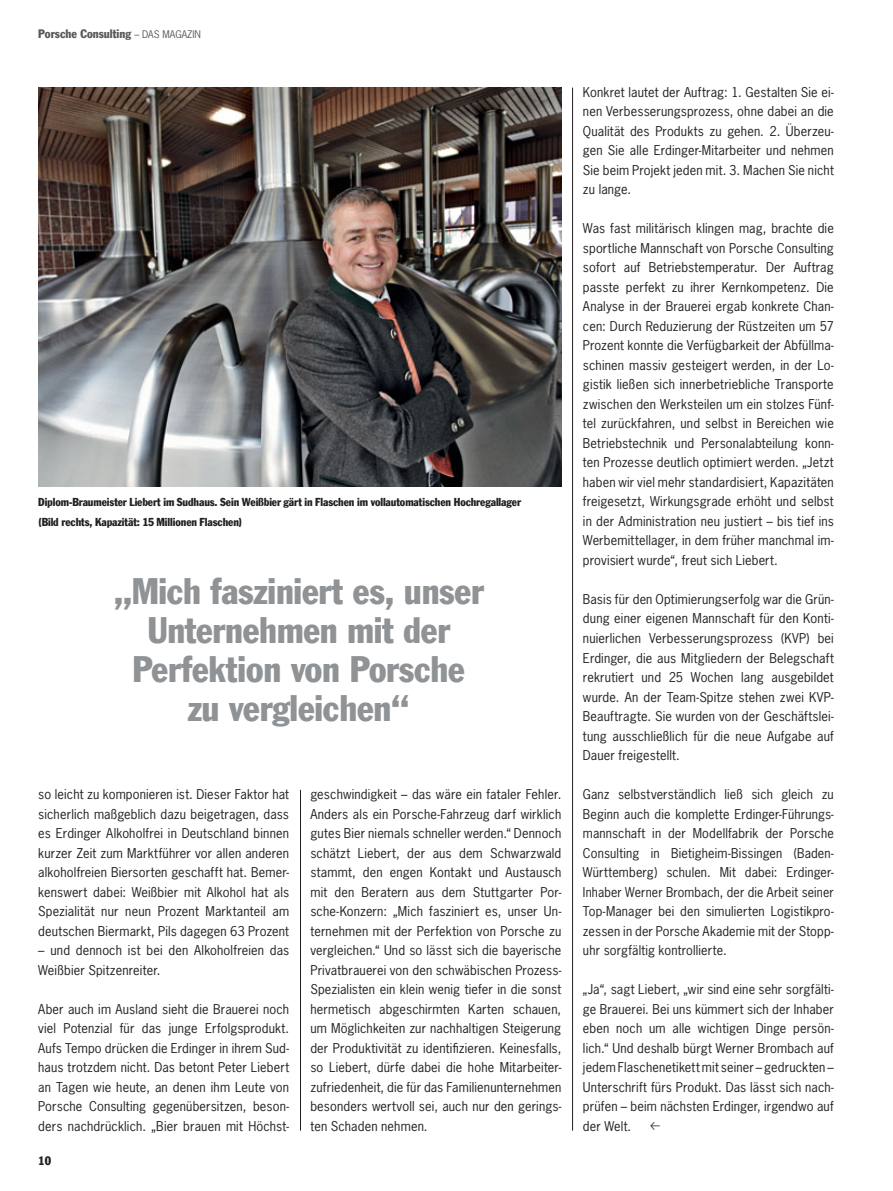
<style>
.page{position:relative;width:893px;height:1191px;background:#fff}
.page>*{position:absolute;margin:0;border:0;box-sizing:border-box;transform-origin:0 0}
.t1{font:condensed 36px/39px "Porsche Franklin Gothic";letter-spacing:-.005em;color:#909396;text-align:center}
.t2{font:12.75px/19.5px "Porsche News Gothic";letter-spacing:.01em;color:#231f20;text-align:justify}
.t3{font:condensed 12px "Porsche Franklin Gothic";color:#58595b}
.t4{font:condensed 12px "Porsche Franklin Gothic";color:#231f20}
.t5{font:condensed 11.25px/19.5px "Porsche Franklin Gothic";letter-spacing:-.005em;color:#231f20}
.s1{font-family:"Porsche News Gothic";font-stretch:normal;font-size:9.9px}
</style>
<div class="page">
<hr style="left:300px;top:790px;width:1px;height:340px;background:#231f20">
<hr style="left:572px;top:88px;width:1px;height:1042px;background:#231f20">
<img style="left:38px;top:88px;width:523px;height:399px">
<p class="t3" style="left:38px;top:27px;width:164px">Porsche Consulting <span class="s1">– DAS MAGAZIN</span></p>
<p class="t5" style="left:38px;top:493px;width:484px">Diplom-Braumeister Liebert im Sudhaus. Sein Weißbier gärt in Flaschen im vollautomatischen Hochregallager (Bild rechts, Kapazität: 15 Millionen Flaschen)</p>
<h1 class="t1" style="left:114px;top:571px;width:371px">„Mich fasziniert es, unser<br>Unternehmen mit der<br>Perfektion von Porsche zu vergleichen“</h1>
<p class="t2" style="left:38px;top:785px;width:252px">so leicht zu komponieren ist. Dieser Faktor hat sicherlich maßgeblich dazu beigetragen, dass es Erdinger Alkoholfrei in Deutschland binnen kurzer Zeit zum Marktführer vor allen anderen alkoholfreien Biersorten geschafft hat. Bemer&shy;kenswert dabei: Weißbier mit Alkohol hat als Spezialität nur neun Prozent Marktanteil am deutschen Biermarkt, Pils dagegen 63 Prozent</p>
<p class="t2" style="left:38px;top:941px;width:252px">– und dennoch ist bei den Alkoholfreien das<br>Weißbier Spitzenreiter.</p>
<p class="t2" style="left:38px;top:1000px;width:252px">Aber auch im Ausland sieht die Brauerei noch viel Potenzial für das junge Erfolgsprodukt.<br>Aufs Tempo drücken die Erdinger in ihrem Sud&shy;haus trotzdem nicht. Das betont Peter Liebert an Tagen wie heute, an denen ihm Leute von Porsche Consulting gegenübersitzen, beson&shy;ders nachdrücklich. „Bier brauen mit Höchst-</p>
<p class="t4" style="left:38px;top:1153px;width:14px">10</p>
<p class="t2" style="left:310px;top:785px;width:252px">geschwindigkeit – das wäre ein fataler Fehler.<br>Anders als ein Porsche-Fahrzeug darf wirklich gutes Bier niemals schneller werden.“ Dennoch schätzt Liebert, der aus dem Schwarzwald stammt, den engen Kontakt und Austausch mit den Beratern aus dem Stuttgarter Por&shy;sche-Konzern: „Mich fasziniert es, unser Un&shy;ternehmen mit der Perfektion von Porsche zu vergleichen.“ Und so lässt sich die bayerische Privatbrauerei von den schwäbischen Prozess-Spezialisten ein klein wenig tiefer in die sonst hermetisch abgeschirmten Karten schauen, um Möglichkeiten zur nachhaltigen Steigerung der Produktivität zu identifizieren. Keinesfalls, so Liebert, dürfe dabei die hohe Mitarbeiter&shy;zufriedenheit, die für das Familienunternehmen besonders wertvoll sei, auch nur den gerings&shy;ten Schaden nehmen.</p>
<p class="t2" style="left:583px;top:83px;width:252px">Konkret lautet der Auftrag: 1. Gestalten Sie ei&shy;nen Verbesserungsprozess, ohne dabei an die Qualität des Produkts zu gehen. 2. Überzeu&shy;gen Sie alle Erdinger-Mitarbeiter und nehmen Sie beim Projekt jeden mit. 3. Machen Sie nicht zu lange.</p>
<p class="t2" style="left:583px;top:220px;width:252px">Was fast militärisch klingen mag, brachte die sportliche Mannschaft von Porsche Consulting sofort auf Betriebstemperatur. Der Auftrag passte perfekt zu ihrer Kernkompetenz. Die Analyse in der Brauerei ergab konkrete Chan&shy;cen: Durch Reduzierung der Rüstzeiten um 57<br>Prozent konnte die Verfügbarkeit der Abfüllma&shy;schinen massiv gesteigert werden, in der Lo&shy;gistik ließen sich innerbetriebliche Transporte zwischen den Werksteilen um ein stolzes Fünf&shy;tel zurückfahren, und selbst in Bereichen wie Betriebstechnik und Personalabteilung konn&shy;ten Prozesse deutlich optimiert werden. „Jetzt haben wir viel mehr standardisiert, Kapazitäten freigesetzt, Wirkungsgrade erhöht und selbst in der Administration neu justiert – bis tief ins Werbemittellager, in dem früher manchmal im&shy;provisiert wurde“, freut sich Liebert.</p>
<p class="t2" style="left:583px;top:590px;width:252px">Basis für den Optimierungserfolg war die Grün&shy;dung einer eigenen Mannschaft für den Konti&shy;nuierlichen Verbesserungsprozess (KVP) bei Erdinger, die aus Mitgliedern der Belegschaft rekrutiert und 25 Wochen lang ausgebildet wurde. An der Team-Spitze stehen zwei KVP-Beauftragte. Sie wurden von der Geschäftslei&shy;tung ausschließlich für die neue Aufgabe auf Dauer freigestellt.</p>
<p class="t2" style="left:583px;top:785px;width:252px">Ganz selbstverständlich ließ sich gleich zu Beginn auch die komplette Erdinger-Führungs&shy;mannschaft in der Modellfabrik der Porsche Consulting in Bietigheim-Bissingen (Baden-Württemberg) schulen. Mit dabei: Erdinger-Inhaber Werner Brombach, der die Arbeit seiner Top-Manager bei den simulierten Logistikpro&shy;zessen in der Porsche Akademie mit der Stopp&shy;uhr sorgfältig kontrollierte.</p>
<p class="t2" style="left:583px;top:980px;width:252px">„Ja“, sagt Liebert, „wir sind eine sehr sorgfälti&shy;ge Brauerei. Bei uns kümmert sich der Inhaber eben noch um alle wichtigen Dinge persön&shy;lich.“ Und deshalb bürgt Werner Brombach auf jedem Flaschenetikett mit seiner – gedruckten – Unterschrift fürs Produkt. Das lässt sich nach&shy;prüfen – beim nächsten Erdinger, irgendwo auf der Welt.</p>
</div>
